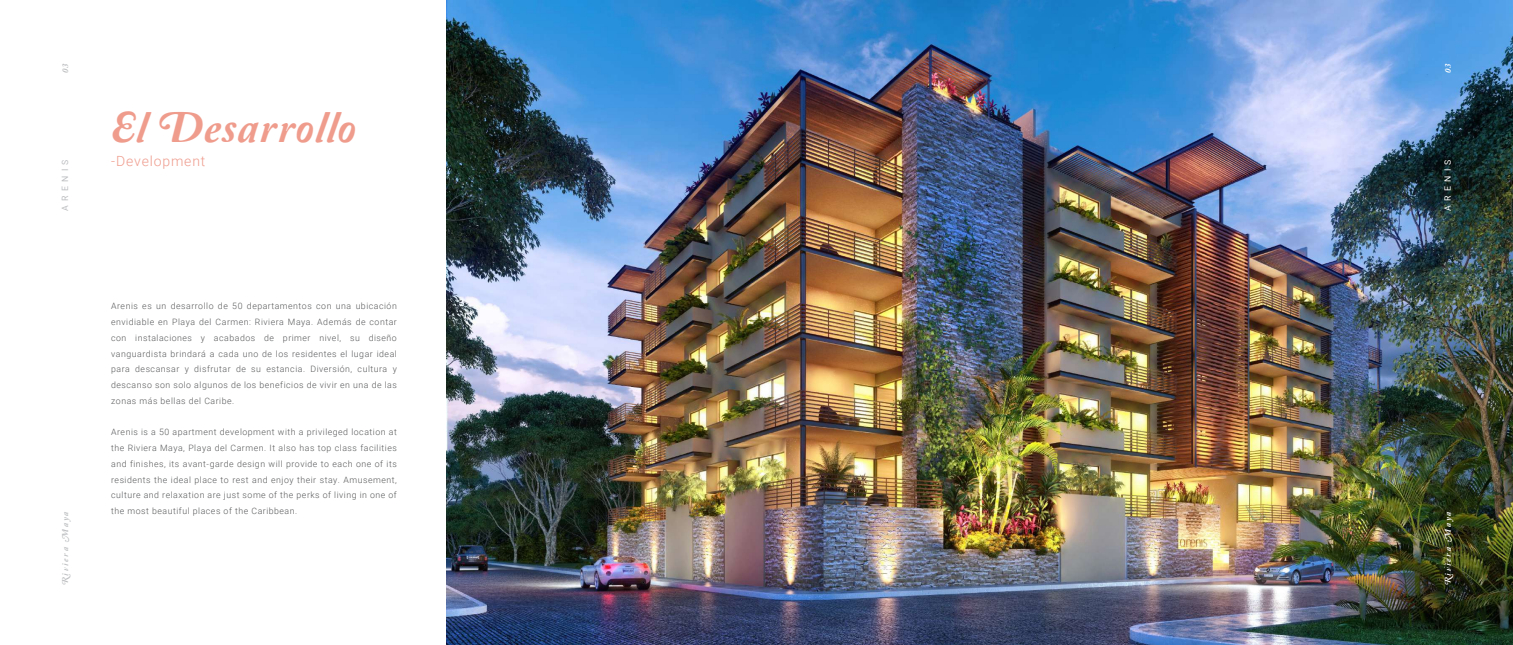
<style>
.page{position:relative;width:1513px;height:645px;background:#fff}
.page>*{position:absolute;margin:0;border:0;box-sizing:border-box;transform-origin:0 0}
.t1{font:44.71px "Amperzand";letter-spacing:.02em;color:#ef9c8d}
.t2{font:300 14px "Roboto";letter-spacing:.06em;color:#ef9c8d}
.t3{font:300 8.75px/15.8px "Roboto";letter-spacing:.06em;color:#58595b;text-align:justify}
.t4{font:8.75px "Amperzand";color:#fff}
.t5{font:8.75px "Amperzand";color:#bcbec0}
.t6{font:8.75px "Roboto";letter-spacing:.48em;color:#fff}
.t7{font:8.75px "Roboto";letter-spacing:.48em;color:#bcbec0}
</style>
<div class="page">
<img style="left:446px;top:1px;width:1067px;height:644px">
<p class="t5" style="left:61px;top:73px;width:11px;rotate:-90deg">03</p>
<p class="t7" style="left:59px;top:211px;width:52px;rotate:-90deg">ARENIS</p>
<p class="t5" style="left:61px;top:585px;width:75px;rotate:-90deg">Riviera Maya</p>
<h1 class="t1" style="left:111px;top:104px;width:247px">El Desarrollo</h1>
<h2 class="t2" style="left:111px;top:151px;width:96px">-Development</h2>
<p class="t3" style="left:111px;top:298px;width:287px">Arenis es un desarrollo de 50 departamentos con una ubicación envidiable en Playa del Carmen: Riviera Maya. Además de contar con instalaciones y acabados de primer nivel, su diseño vanguardista brindará a cada uno de los residentes el lugar ideal para descansar y disfrutar de su estancia. Diversión, cultura y descanso son solo algunos de los beneficios de vivir en una de las zonas más bellas del Caribe.</p>
<p class="t3" style="left:111px;top:424px;width:287px">Arenis is a 50 apartment development with a privileged location at the Riviera Maya, Playa del Carmen. It also has top class facilities and finishes, its avant-garde design will provide to each one of its residents the ideal place to rest and enjoy their stay. Amusement, culture and relaxation are just some of the perks of living in one of the most beautiful places of the Caribbean.</p>
<p class="t4" style="left:1443px;top:73px;width:11px;rotate:-90deg">03</p>
<p class="t6" style="left:1442px;top:211px;width:52px;rotate:-90deg">ARENIS</p>
<p class="t4" style="left:1443px;top:585px;width:75px;rotate:-90deg">Riviera Maya</p>
</div>
